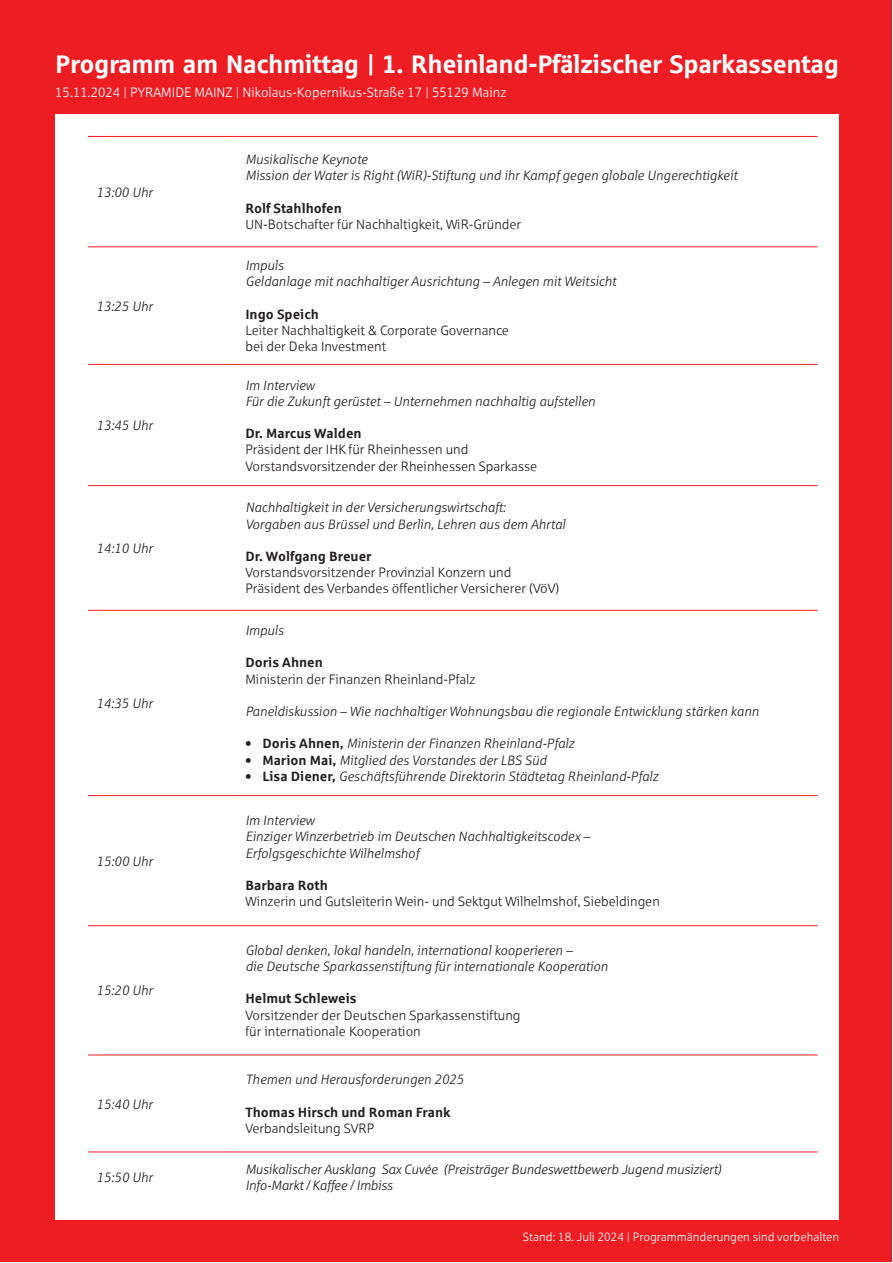
<style>
.page{position:relative;width:893px;height:1263px;background:#fff}
.page>*{position:absolute;margin:0;border:0;box-sizing:border-box;transform-origin:0 0}
.t1{font:700 25.5px "Sparkasse Rg";letter-spacing:-.02em;color:#fff}
.t2{font:italic 13.5px/16.2px "Sparkasse Lt";color:#231f20}
.t3{font:13.5px/16.2px "Sparkasse Lt";color:#231f20}
.t4{font:700 13.5px "Sparkasse Rg";color:#231f20}
.t5{font:13.5px "Sparkasse Lt";color:#fff}
.t6{font:12px "Sparkasse Lt";color:#fff}
.s1{font-family:"Sparkasse Rg";font-weight:700;font-style:normal}
</style>
<div class="page">
<div style="left:1px;top:1px;width:891px;height:1261px;background:#ee1d23"></div>
<div style="left:55px;top:115px;width:784px;height:1105px;background:#fff"></div>
<hr style="left:88px;top:136px;width:149px;height:1px;background:#ee1d23">
<hr style="left:237px;top:136px;width:581px;height:1px;background:#ee1d23">
<hr style="left:88px;top:246px;width:149px;height:1px;background:#ee1d23">
<hr style="left:237px;top:246px;width:581px;height:1px;background:#ee1d23">
<hr style="left:88px;top:364px;width:149px;height:1px;background:#ee1d23">
<hr style="left:237px;top:364px;width:581px;height:1px;background:#ee1d23">
<hr style="left:88px;top:485px;width:149px;height:1px;background:#ee1d23">
<hr style="left:237px;top:485px;width:581px;height:1px;background:#ee1d23">
<hr style="left:88px;top:610px;width:149px;height:1px;background:#ee1d23">
<hr style="left:237px;top:610px;width:581px;height:1px;background:#ee1d23">
<hr style="left:88px;top:795px;width:149px;height:1px;background:#ee1d23">
<hr style="left:237px;top:795px;width:581px;height:1px;background:#ee1d23">
<hr style="left:88px;top:925px;width:149px;height:1px;background:#ee1d23">
<hr style="left:237px;top:925px;width:581px;height:1px;background:#ee1d23">
<hr style="left:88px;top:1054px;width:149px;height:1px;background:#ee1d23">
<hr style="left:237px;top:1054px;width:581px;height:1px;background:#ee1d23">
<hr style="left:88px;top:1151px;width:149px;height:1px;background:#ee1d23">
<hr style="left:237px;top:1151px;width:581px;height:1px;background:#ee1d23">
<h1 class="t1" style="left:55px;top:48px;width:785px">Programm am Nachmittag | 1. Rheinland-Pfälzischer Sparkassentag</h1>
<p class="t5" style="left:55px;top:85px;width:453px">15.11.2024 | PYRAMIDE MAINZ | Nikolaus-Kopernikus-Straße 17 | 55129 Mainz</p>
<p class="t2" style="left:97px;top:184px;width:58px">13:00 Uhr</p>
<p class="t2" style="left:97px;top:298px;width:58px">13:25 Uhr</p>
<p class="t2" style="left:97px;top:417px;width:58px">13:45 Uhr</p>
<p class="t2" style="left:97px;top:540px;width:58px">14:10 Uhr</p>
<p class="t2" style="left:97px;top:695px;width:58px">14:35 Uhr</p>
<p class="t2" style="left:97px;top:853px;width:58px">15:00 Uhr</p>
<p class="t2" style="left:97px;top:982px;width:58px">15:20 Uhr</p>
<p class="t2" style="left:97px;top:1095px;width:58px">15:40 Uhr</p>
<p class="t2" style="left:245px;top:151px;width:493px">Musikalische Keynote<br>Mission der Water is Right (WiR)-Stiftung und ihr Kampf gegen globale Ungerechtigkeit</p>
<p class="t4" style="left:245px;top:200px;width:98px">Rolf Stahlhofen</p>
<p class="t3" style="left:245px;top:216px;width:277px">UN-Botschafter für Nachhaltigkeit, WiR-Gründer</p>
<p class="t2" style="left:245px;top:257px;width:372px">Impuls<br>Geldanlage mit nachhaltiger Ausrichtung – Anlegen mit Weitsicht</p>
<p class="t4" style="left:245px;top:305px;width:75px">Ingo Speich</p>
<p class="t3" style="left:245px;top:322px;width:265px">Leiter Nachhaltigkeit &amp; Corporate Governance bei der Deka Investment</p>
<p class="t2" style="left:245px;top:376px;width:351px">Im Interview<br>Für die Zukunft gerüstet – Unternehmen nachhaltig aufstellen</p>
<p class="t4" style="left:245px;top:425px;width:118px">Dr. Marcus Walden</p>
<p class="t3" style="left:245px;top:441px;width:293px">Präsident der IHK für Rheinhessen und<br>Vorstandsvorsitzender der Rheinhessen Sparkasse</p>
<p class="t2" style="left:245px;top:499px;width:322px">Nachhaltigkeit in der Versicherungswirtschaft:<br>Vorgaben aus Brüssel und Berlin, Lehren aus dem Ahrtal</p>
<p class="t4" style="left:245px;top:548px;width:128px">Dr. Wolfgang Breuer</p>
<p class="t3" style="left:245px;top:564px;width:315px">Vorstandsvorsitzender Provinzial Konzern und<br>Präsident des Verbandes öffentlicher Versicherer (VöV)</p>
<p class="t2" style="left:245px;top:622px;width:40px">Impuls</p>
<p class="t4" style="left:245px;top:654px;width:79px">Doris Ahnen</p>
<p class="t3" style="left:245px;top:671px;width:232px">Ministerin der Finanzen Rheinland-Pfalz</p>
<p class="t2" style="left:245px;top:703px;width:515px">Paneldiskussion – Wie nachhaltiger Wohnungsbau die regionale Entwicklung stärken kann</p>
<p class="t2" style="left:245px;top:735px;width:330px"><span class="s1">• Doris Ahnen,</span> Ministerin der Finanzen Rheinland-Pfalz</p>
<p class="t2" style="left:245px;top:752px;width:303px"><span class="s1">• Marion Mai,</span> Mitglied des Vorstandes der LBS Süd</p>
<p class="t2" style="left:245px;top:768px;width:415px"><span class="s1">• Lisa Diener,</span> Geschäftsführende Direktorin Städtetag Rheinland-Pfalz</p>
<p class="t2" style="left:245px;top:812px;width:346px">Im Interview<br>Einziger Winzerbetrieb im Deutschen Nachhaltigkeitscodex –<br>Erfolgsgeschichte Wilhelmshof</p>
<p class="t4" style="left:245px;top:877px;width:84px">Barbara Roth</p>
<p class="t3" style="left:245px;top:893px;width:416px">Winzerin und Gutsleiterin Wein- und Sektgut Wilhelmshof, Siebeldingen</p>
<p class="t2" style="left:245px;top:942px;width:364px">Global denken, lokal handeln, international kooperieren –<br>die Deutsche Sparkassenstiftung für internationale Kooperation</p>
<p class="t4" style="left:245px;top:990px;width:113px">Helmut Schleweis</p>
<p class="t3" style="left:245px;top:1007px;width:277px">Vorsitzender der Deutschen Sparkassenstiftung für internationale Kooperation</p>
<p class="t2" style="left:245px;top:1071px;width:220px">Themen und Herausforderungen 2025</p>
<p class="t4" style="left:245px;top:1103px;width:207px">Thomas Hirsch und Roman Frank</p>
<p class="t3" style="left:245px;top:1120px;width:131px">Verbandsleitung SVRP</p>
<p class="t2" style="left:97px;top:1169px;width:58px">15:50 Uhr</p>
<p class="t2" style="left:245px;top:1160px;width:477px">Musikalischer Ausklang Sax Cuvée (Preisträger Bundeswettbewerb Jugend musiziert)<br>Info-Markt / Kaffee / Imbiss</p>
<p class="t6" style="left:523px;top:1229px;width:318px">Stand: 18. Juli 2024 | Programmänderungen sind vorbehalten</p>
</div>
